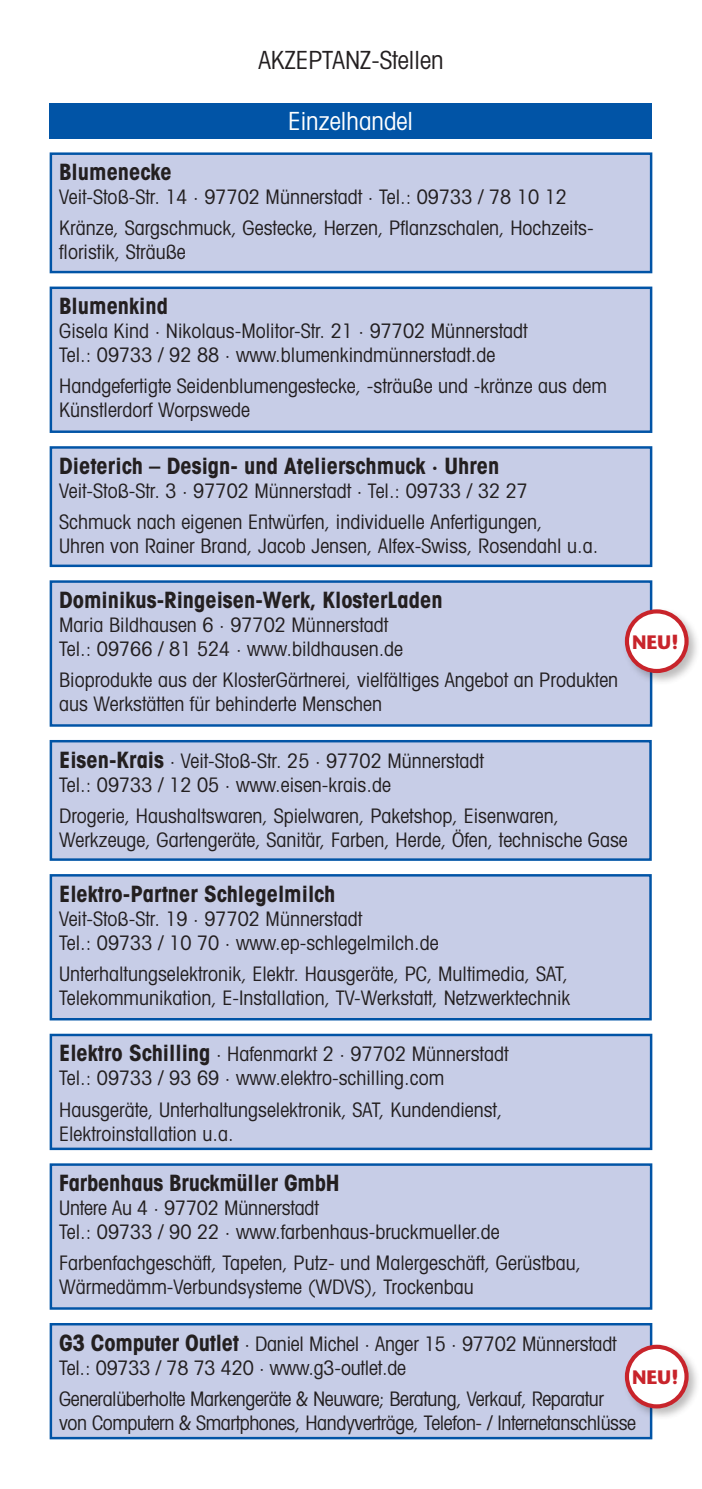
<style>
.page{position:relative;width:702px;height:1489px;background:#fff}
.page>*{position:absolute;margin:0;border:0;box-sizing:border-box;transform-origin:0 0}
.t1{font:condensed 25px "Avant Garde";color:#231f20}
.t2{font:condensed 25px "Avant Garde";color:#fff}
.t3{font:700 condensed 22.5px "Avant Garde";color:#231f20}
.t4{font:condensed 20px/24px "Avant Garde";color:#231f20}
.t5{font:condensed 20px/24px "Avant Garde";letter-spacing:-.02em;color:#231f20}
.t6{font:700 19.5px "Stone Sans";color:#c8242b}
.s1{font-weight:700;font-size:22.5px}
</style>
<div class="page">
<div style="left:51px;top:741px;width:599px;height:118px;background:#c7cde7"></div>
<div style="left:50px;top:740px;width:601px;height:120px;border:2px solid #0154a6"></div>
<div style="left:51px;top:875px;width:599px;height:144px;background:#c7cde7"></div>
<div style="left:50px;top:874px;width:601px;height:146px;border:2px solid #0154a6"></div>
<div style="left:51px;top:447px;width:600px;height:119px;background:#c7cde7"></div>
<div style="left:50px;top:446px;width:602px;height:121px;border:2px solid #0154a6"></div>
<div style="left:51px;top:154px;width:600px;height:118px;background:#c7cde7"></div>
<div style="left:50px;top:152px;width:602px;height:121px;border:2px solid #0154a6"></div>
<div style="left:51px;top:288px;width:600px;height:143px;background:#c7cde7"></div>
<div style="left:50px;top:286px;width:602px;height:147px;border:2px solid #0154a6"></div>
<div style="left:50px;top:103px;width:601px;height:35px;background:#0154a6"></div>
<div style="left:51px;top:1034px;width:600px;height:114px;background:#c7cde7"></div>
<div style="left:50px;top:1033px;width:602px;height:116px;border:2px solid #0154a6"></div>
<div style="left:51px;top:1164px;width:600px;height:144px;background:#c7cde7"></div>
<div style="left:50px;top:1163px;width:602px;height:146px;border:2px solid #0154a6"></div>
<div style="left:51px;top:1324px;width:600px;height:113px;background:#c7cde7"></div>
<div style="left:50px;top:1322px;width:602px;height:117px;border:2px solid #0154a6"></div>
<div style="left:51px;top:581px;width:600px;height:144px;background:#c7cde7"></div>
<div style="left:50px;top:580px;width:602px;height:146px;border:2px solid #0154a6"></div>
<div style="left:623px;top:1342px;width:78px;height:78px;background:#231f20;opacity:.3"></div>
<div style="left:627px;top:1346px;width:59px;height:60px;background:#fff;border-radius:50%"></div>
<div style="left:625px;top:1344px;width:63px;height:64px;border:4px solid #c8242b;border-radius:50%"></div>
<div style="left:623px;top:607px;width:78px;height:78px;background:#231f20;opacity:.3"></div>
<div style="left:627px;top:611px;width:59px;height:60px;background:#fff;border-radius:50%"></div>
<div style="left:625px;top:609px;width:63px;height:64px;border:4px solid #c8242b;border-radius:50%"></div>
<p class="t1" style="left:258px;top:45px;width:187px">AKZEPTANZ-Stellen</p>
<p class="t2" style="left:288px;top:106px;width:126px">Einzelhandel</p>
<p class="t3" style="left:59px;top:158px;width:114px">Blumenecke</p>
<p class="t4" style="left:59px;top:181px;width:536px;line-height:31px">Veit-Stoß-Str. 14 · 97702 Münnerstadt · Tel.: 09733 / 78 10 12<br>Kränze, Sargschmuck, Gestecke, Herzen, Pflanzschalen, Hochzeits-</p>
<p class="t4" style="left:59px;top:240px;width:128px">floristik, Sträuße</p>
<p class="t3" style="left:59px;top:292px;width:110px">Blumenkind</p>
<p class="t4" style="left:59px;top:319px;width:470px">Gisela Kind · Nikolaus-Molitor-Str. 21 · 97702 Münnerstadt<br>Tel.: 09733 / 92 88 · www.blumenkindmünnerstadt.de</p>
<p class="t4" style="left:59px;top:374px;width:549px">Handgefertigte Seidenblumengestecke, -sträuße und -kränze aus dem<br>Künstlerdorf Worpswede</p>
<p class="t3" style="left:59px;top:451px;width:441px">Dieterich – Design- und Atelierschmuck · Uhren</p>
<p class="t4" style="left:59px;top:475px;width:485px;line-height:31px">Veit-Stoß-Str. 3 · 97702 Münnerstadt · Tel.: 09733 / 32 27<br>Schmuck nach eigenen Entwürfen, individuelle Anfertigungen,</p>
<p class="t4" style="left:59px;top:533px;width:540px">Uhren von Rainer Brand, Jacob Jensen, Alfex-Swiss, Rosendahl u.a.</p>
<p class="t3" style="left:59px;top:585px;width:385px">Dominikus-Ringeisen-Werk, KlosterLaden</p>
<p class="t4" style="left:59px;top:612px;width:345px">Maria Bildhausen 6 · 97702 Münnerstadt<br>Tel.: 09766 / 81 524 · www.bildhausen.de</p>
<p class="t4" style="left:59px;top:667px;width:560px">Bioprodukte aus der KlosterGärtnerei, vielfältiges Angebot an Produkten aus Werkstätten für behinderte Menschen</p>
<p class="t6" style="left:632px;top:629px;width:48px">NEU!</p>
<p class="t4" style="left:59px;top:748px;width:426px"><span class="s1">Eisen-Krais</span> · Veit-Stoß-Str. 25 · 97702 Münnerstadt<br>Tel.: 09733 / 12 05 · www.eisen-krais.de</p>
<p class="t4" style="left:59px;top:803px;width:570px">Drogerie, Haushaltswaren, Spielwaren, Paketshop, Eisenwaren,<br>Werkzeuge, Gartengeräte, Sanitär, Farben, Herde, Öfen, technische Gase</p>
<p class="t3" style="left:59px;top:879px;width:278px">Elektro-Partner Schlegelmilch</p>
<p class="t4" style="left:59px;top:906px;width:381px">Veit-Stoß-Str. 19 · 97702 Münnerstadt<br>Tel.: 09733 / 10 70 · www.ep-schlegelmilch.de</p>
<p class="t4" style="left:59px;top:961px;width:512px">Unterhaltungselektronik, Elektr. Hausgeräte, PC, Multimedia, SAT,<br>Telekommunikation, E-Installation, TV-Werkstatt, Netzwerktechnik</p>
<p class="t4" style="left:59px;top:1041px;width:451px"><span class="s1">Elektro Schilling</span> · Hafenmarkt 2 · 97702 Münnerstadt<br>Tel.: 09733 / 93 69 · www.elektro-schilling.com</p>
<p class="t4" style="left:59px;top:1096px;width:445px">Hausgeräte, Unterhaltungselektronik, SAT, Kundendienst,<br>Elektroinstallation u.a.</p>
<p class="t3" style="left:59px;top:1168px;width:282px">Farbenhaus Bruckmüller GmbH</p>
<p class="t4" style="left:59px;top:1195px;width:442px">Untere Au 4 · 97702 Münnerstadt<br>Tel.: 09733 / 90 22 · www.farbenhaus-bruckmueller.de</p>
<p class="t4" style="left:59px;top:1250px;width:524px">Farbenfachgeschäft, Tapeten, Putz- und Malergeschäft, Gerüstbau,<br>Wärmedämm-Verbundsysteme (WDVS), Trockenbau</p>
<p class="t4" style="left:59px;top:1330px;width:559px"><span class="s1">G3 Computer Outlet</span> · Daniel Michel · Anger 15 · 97702 Münnerstadt<br>Tel.: 09733 / 78 73 420 · www.g3-outlet.de</p>
<p class="t5" style="left:59px;top:1385px;width:578px">Generalüberholte Markengeräte &amp; Neuware; Beratung, Verkauf, Reparatur von Computern &amp; Smartphones, Handyverträge, Telefon- / Internetanschlüsse</p>
<p class="t6" style="left:632px;top:1364px;width:48px">NEU!</p>
</div>
